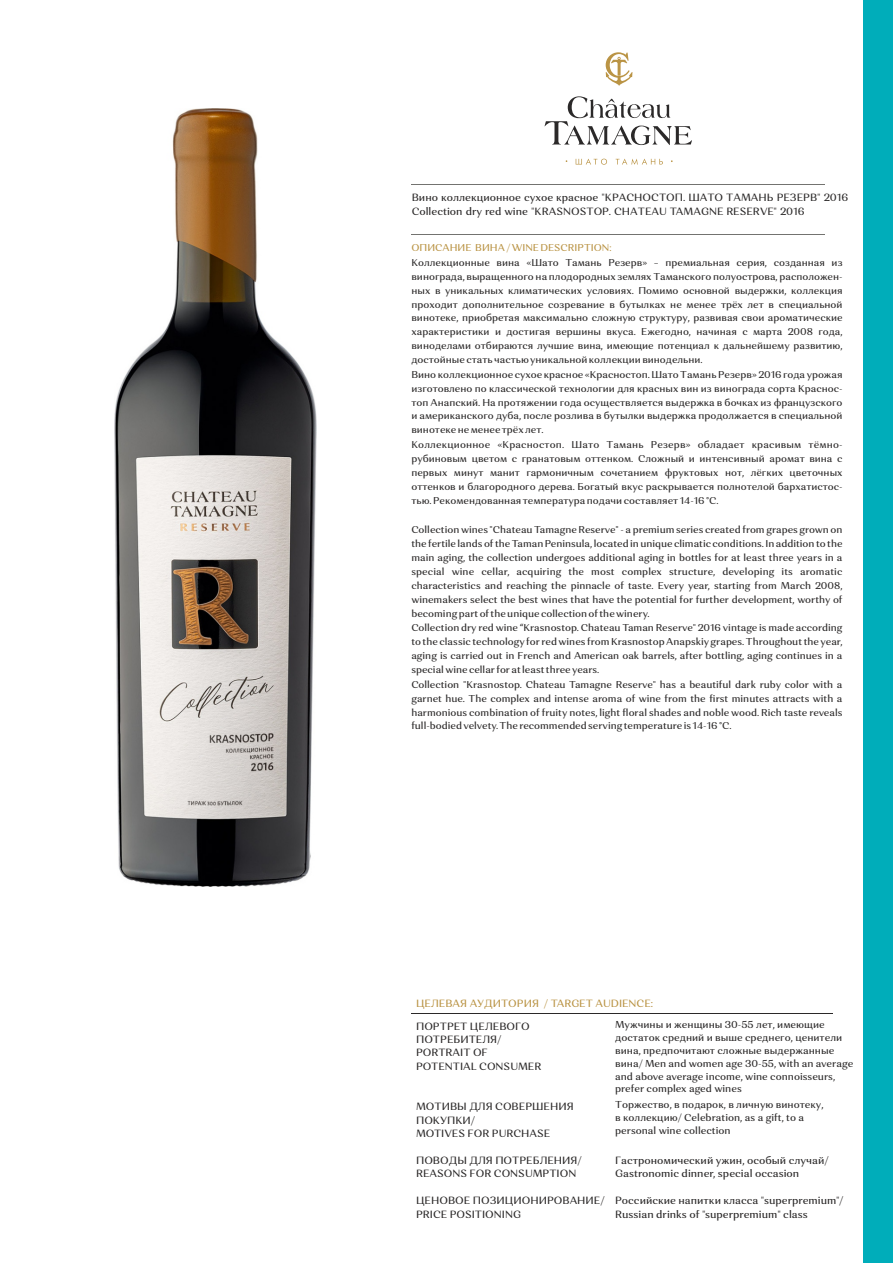
<style>
.page{position:relative;width:893px;height:1263px;background:#fff}
.page>*{position:absolute;margin:0;border:0;box-sizing:border-box;transform-origin:0 0}
.t1{font:500 10.5px/13.5px "Orchidea Pro";color:#2b2929}
.t2{font:500 10.5px "Orchidea Pro";color:#ba9445}
.t3{font:500 10.05px/12.9px "Orchidea Pro";color:#2b2929}
.t4{font:500 9.9px/13.8px "Orchidea Pro";color:#2b2929;text-align:justify}
.t5{font:500 9.9px "Orchidea Pro";color:#ba9445}
</style>
<div class="page">
<hr style="left:412px;top:184px;width:413px;height:1px;background:#737370">
<hr style="left:412px;top:234px;width:413px;height:1px;background:#737370">
<hr style="left:412px;top:1013px;width:421px;height:1px;background:#2b2929">
<div style="left:863px;top:0;width:30px;height:1263px;background:#00adba"></div>
<svg style="left:545px;top:96px;width:147px;height:49px"></svg>
<svg style="left:576px;top:159px;width:31px;height:6px"></svg>
<svg style="left:616px;top:159px;width:47px;height:6px"></svg>
<svg style="left:606px;top:52px;width:26px;height:34px"></svg>
<img style="left:114px;top:109px;width:203px;height:777px">
<p class="t1" style="left:412px;top:191px;width:438px">Вино коллекционное сухое красное "КРАСНОСТОП. ШАТО ТАМАНЬ РЕЗЕРВ" 2016<br>Collection dry red wine "KRASNOSTOP. CHATEAU TAMAGNE RESERVE" 2016</p>
<p class="t5" style="left:411px;top:244px;width:202px">ОПИСАНИЕ ВИНА / WINE DESCRIPTION:</p>
<p class="t4" style="left:411px;top:257px;width:433px">Коллекционные вина «Шато Тамань Резерв» – премиальная серия, созданная из винограда, выращенного на плодородных землях Таманского полуострова, расположен&shy;ных в уникальных климатических условиях. Помимо основной выдержки, коллекция проходит дополнительное созревание в бутылках не менее трёх лет в специальной винотеке, приобретая максимально сложную структуру, развивая свои ароматические характеристики и достигая вершины вкуса. Ежегодно, начиная с марта 2008 года, виноделами отбираются лучшие вина, имеющие потенциал к дальнейшему развитию, достойные стать частью уникальной коллекции винодельни.</p>
<p class="t4" style="left:411px;top:368px;width:433px">Вино коллекционное сухое красное «Красностоп. Шато Тамань Резерв» 2016 года урожая изготовлено по классической технологии для красных вин из винограда сорта Краснос&shy;топ Анапский. На протяжении года осуществляется выдержка в бочках из французского и американского дуба, после розлива в бутылки выдержка продолжается в специальной винотеке не менее трёх лет.</p>
<p class="t4" style="left:411px;top:439px;width:433px">Коллекционное «Красностоп. Шато Тамань Резерв» обладает красивым тёмно&shy;рубиновым цветом с гранатовым оттенком. Сложный и интенсивный аромат вина с первых минут манит гармоничным сочетанием фруктовых нот, лёгких цветочных оттенков и благородного дерева. Богатый вкус раскрывается полнотелой бархатистос&shy;тью. Рекомендованная температура подачи составляет 14-16 °C.</p>
<p class="t4" style="left:411px;top:524px;width:433px">Collection wines "Chateau Tamagne Reserve" - a premium series created from grapes grown on the fertile lands of the Taman Peninsula, located in unique climatic conditions. In addition to the main aging, the collection undergoes additional aging in bottles for at least three years in a special wine cellar, acquiring the most complex structure, developing its aromatic characteristics and reaching the pinnacle of taste. Every year, starting from March 2008, winemakers select the best wines that have the potential for further development, worthy of becoming part of the unique collection of the winery.</p>
<p class="t4" style="left:411px;top:622px;width:433px">Collection dry red wine “Krasnostop. Chateau Taman Reserve" 2016 vintage is made according to the classic technology for red wines from Krasnostop Anapskiy grapes. Throughout the year, aging is carried out in French and American oak barrels, after bottling, aging continues in a special wine cellar for at least three years.</p>
<p class="t4" style="left:411px;top:678px;width:433px">Collection "Krasnostop. Chateau Tamagne Reserve" has a beautiful dark ruby color with a garnet hue. The complex and intense aroma of wine from the first minutes attracts with a harmonious combination of fruity notes, light floral shades and noble wood. Rich taste reveals full-bodied velvety. The recommended serving temperature is 14-16 °C.</p>
<p class="t2" style="left:416px;top:999px;width:239px">ЦЕЛЕВАЯ АУДИТОРИЯ / TARGET AUDIENCE:</p>
<p class="t3" style="left:615px;top:1019px;width:240px">Мужчины и женщины 30-55 лет, имеющие достаток средний и выше среднего, ценители вина, предпочитают сложные выдержанные вина/ Men and women age 30-55, with an average and above average income, wine connoisseurs, prefer complex aged wines</p>
<p class="t3" style="left:615px;top:1099px;width:210px">Торжество, в подарок, в личную винотеку, в коллекцию/ Celebration, as a gift, to a personal wine collection</p>
<p class="t1" style="left:615px;top:1154px;width:215px">Гастрономический ужин, особый случай/<br>Gastronomic dinner, special occasion</p>
<p class="t1" style="left:615px;top:1195px;width:230px">Российские напитки класса "superpremium"/<br>Russian drinks of "superpremium" class</p>
<p class="t1" style="left:416px;top:1020px;width:127px">ПОРТРЕТ ЦЕЛЕВОГО<br>ПОТРЕБИТЕЛЯ/<br>PORTRAIT OF<br>POTENTIAL CONSUMER</p>
<p class="t1" style="left:416px;top:1101px;width:159px">МОТИВЫ ДЛЯ СОВЕРШЕНИЯ<br>ПОКУПКИ/<br>MOTIVES FOR PURCHASE</p>
<p class="t1" style="left:416px;top:1154px;width:167px">ПОВОДЫ ДЛЯ ПОТРЕБЛЕНИЯ/<br>REASONS FOR CONSUMPTION</p>
<p class="t1" style="left:416px;top:1195px;width:190px">ЦЕНОВОЕ ПОЗИЦИОНИРОВАНИЕ/<br>PRICE POSITIONING</p>
</div>
